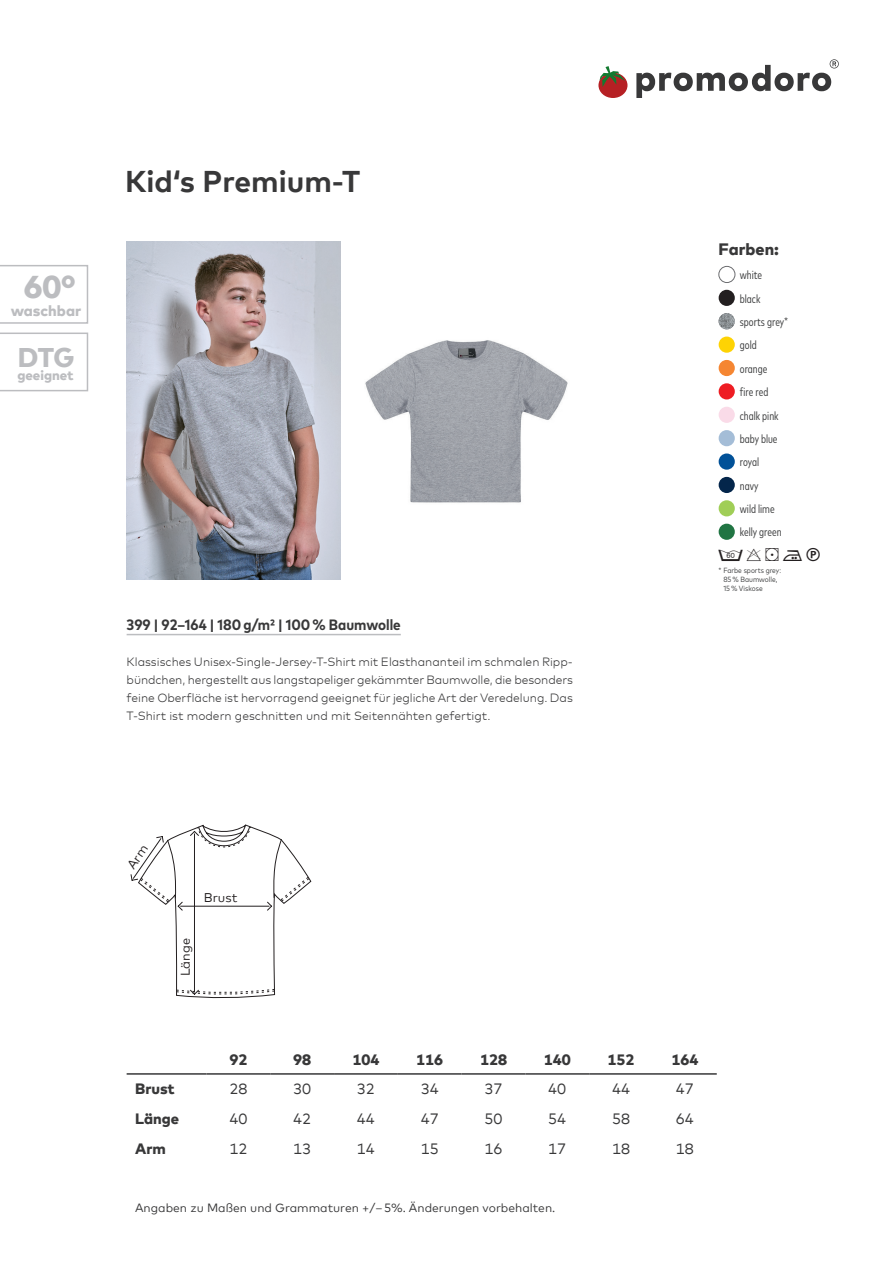
<style>
.page{position:relative;width:893px;height:1263px;background:#fff}
.page>*{position:absolute;margin:0;border:0;box-sizing:border-box;transform-origin:0 0}
.t1{font:800 31.5px "Mark Offc Pro";color:#bcbdc0}
.t2{font:700 30px "Mark Offc Pro";color:#383839}
.t3{font:800 27px "Mark Offc Pro";color:#bcbdc0}
.t4{font:18px "Mar Vo Sym";color:#231f20}
.t5{font:800 16.5px "Mark Offc Pro";color:#383839}
.t6{font:15px "Mark Offc Pro";color:#383839}
.t7{font:800 15px "Mark Offc Pro";color:#383839}
.t8{font:700 condensed 15px "Mark Pro";color:#383839}
.t9{font:800 15px "Mark Offc Pro";color:#bcbdc0}
.t10{font:800 13.5px "Mark Offc Pro";color:#bcbdc0}
.t11{font:12.6px "Mark Offc Pro";color:#231f20}
.t12{font:300 12px/18px "Mark Offc Pro";color:#383839;text-align:justify}
.t13{font:condensed 12px "Mark Pro";color:#414243}
.t14{font:12px "Mark Offc Pro";color:#383839}
.t15{font:condensed 7.5px/9px "Mark Pro";color:#414243}
</style>
<div class="page">
<hr style="left:127px;top:1073px;width:79px;height:2px;background:#383839">
<hr style="left:206px;top:1073px;width:64px;height:2px;background:#383839">
<hr style="left:270px;top:1073px;width:64px;height:2px;background:#383839">
<hr style="left:334px;top:1073px;width:64px;height:2px;background:#383839">
<hr style="left:398px;top:1073px;width:64px;height:2px;background:#383839">
<hr style="left:462px;top:1073px;width:63px;height:2px;background:#383839">
<hr style="left:525px;top:1073px;width:64px;height:2px;background:#383839">
<hr style="left:589px;top:1073px;width:64px;height:2px;background:#383839">
<hr style="left:653px;top:1073px;width:64px;height:2px;background:#383839">
<hr style="left:127px;top:634px;width:274px;height:1px;background:#bcbdc0">
<img style="left:127px;top:241px;width:213px;height:339px">
<img style="left:365px;top:340px;width:203px;height:163px">
<div style="left:598px;top:73px;width:29px;height:25px;background:#b62024;border-radius:50%"></div>
<svg style="left:600px;top:66px;width:25px;height:21px"></svg>
<svg style="left:636px;top:59px;width:203px;height:39px"></svg>
<svg style="left:0;top:333px;width:88px;height:58px"></svg>
<svg style="left:0;top:265px;width:88px;height:59px"></svg>
<div style="left:719px;top:266px;width:16px;height:17px;border:1px solid #6c6d70;border-radius:50%"></div>
<div style="left:719px;top:290px;width:16px;height:16px;background:#231f20;border-radius:50%"></div>
<img style="left:719px;top:313px;width:16px;height:16px;border-radius:8px">
<div style="left:719px;top:337px;width:16px;height:16px;background:#fed304;border-radius:50%"></div>
<div style="left:719px;top:360px;width:16px;height:16px;background:#f58632;border-radius:50%"></div>
<div style="left:719px;top:383px;width:16px;height:16px;background:#ee1d23;border-radius:50%"></div>
<div style="left:719px;top:407px;width:16px;height:16px;background:#fadbe8;border-radius:50%"></div>
<div style="left:719px;top:430px;width:16px;height:16px;background:#a4bdd7;border-radius:50%"></div>
<div style="left:719px;top:453px;width:16px;height:17px;background:#015198;border-radius:50%"></div>
<div style="left:719px;top:477px;width:16px;height:16px;background:#04264b;border-radius:50%"></div>
<div style="left:719px;top:500px;width:16px;height:16px;background:#a0ce57;border-radius:50%"></div>
<div style="left:719px;top:524px;width:16px;height:16px;background:#217543;border-radius:50%"></div>
<svg style="left:130px;top:824px;width:182px;height:174px"></svg>
<h1 class="t1" style="left:24px;top:262px;width:53px">60°</h1>
<p class="t9" style="left:11px;top:299px;width:72px">waschbar</p>
<h3 class="t3" style="left:18px;top:336px;width:58px">DTG</h3>
<p class="t10" style="left:17px;top:365px;width:58px">geeignet</p>
<h2 class="t2" style="left:125px;top:159px;width:237px">Kid‘s Premium-T</h2>
<p class="t8" style="left:127px;top:613px;width:276px">399 | 92–164 | 180 g/m2 | 100 % Baumwolle</p>
<p class="t12" style="left:127px;top:652px;width:448px">Klassisches Unisex-Single-Jersey-T-Shirt mit Elasthananteil im schmalen Ripp&shy;bündchen, hergestellt aus langstapeliger gekämmter Baumwolle, die besonders feine Oberfläche ist hervorragend geeignet für jegliche Art der Veredelung. Das T-Shirt ist modern geschnitten und mit Seitennähten gefertigt.</p>
<h3 class="t5" style="left:719px;top:236px;width:62px">Farben:</h3>
<p class="t13" style="left:740px;top:266px;width:24px">white</p>
<p class="t13" style="left:740px;top:290px;width:22px">black</p>
<p class="t13" style="left:740px;top:313px;width:50px">sports grey*</p>
<p class="t13" style="left:740px;top:336px;width:18px">gold</p>
<p class="t13" style="left:740px;top:360px;width:29px">orange</p>
<p class="t13" style="left:746px;top:383px;width:24px">re red</p>
<p class="t13" style="left:740px;top:407px;width:40px">chalk pink</p>
<p class="t13" style="left:740px;top:430px;width:39px">baby blue</p>
<p class="t13" style="left:740px;top:453px;width:21px">royal</p>
<p class="t13" style="left:740px;top:477px;width:20px">navy</p>
<p class="t13" style="left:740px;top:500px;width:36px">wild lime</p>
<p class="t13" style="left:740px;top:524px;width:43px">kelly green</p>
<h3 class="t4" style="left:719px;top:545px;width:103px">ÕÌN°¬</h3>
<p class="t15" style="left:723px;top:565px;width:59px;text-indent:-5px">* Farbe sports grey:<br>85 % Baumwolle,<br>15 % Viskose</p>
<p class="t11" style="left:204px;top:888px;width:35px">Brust</p>
<p class="t11" style="left:176px;top:976px;width:40px;rotate:-90deg">Länge</p>
<p class="t7" style="left:229px;top:1048px;width:19px">92</p>
<p class="t7" style="left:293px;top:1048px;width:19px">98</p>
<p class="t7" style="left:352px;top:1048px;width:28px">104</p>
<p class="t7" style="left:416px;top:1048px;width:28px">116</p>
<p class="t7" style="left:480px;top:1048px;width:28px">128</p>
<p class="t7" style="left:544px;top:1048px;width:28px">140</p>
<p class="t7" style="left:608px;top:1048px;width:28px">152</p>
<p class="t7" style="left:671px;top:1048px;width:28px">164</p>
<p class="t7" style="left:135px;top:1077px;width:41px">Brust</p>
<p class="t6" style="left:229px;top:1078px;width:19px">28</p>
<p class="t6" style="left:293px;top:1078px;width:19px">30</p>
<p class="t6" style="left:357px;top:1078px;width:19px">32</p>
<p class="t6" style="left:421px;top:1078px;width:19px">34</p>
<p class="t6" style="left:484px;top:1078px;width:19px">37</p>
<p class="t6" style="left:548px;top:1078px;width:19px">40</p>
<p class="t6" style="left:612px;top:1078px;width:19px">44</p>
<p class="t6" style="left:676px;top:1078px;width:19px">47</p>
<p class="t7" style="left:135px;top:1107px;width:45px">Länge</p>
<p class="t6" style="left:229px;top:1107px;width:19px">40</p>
<p class="t6" style="left:293px;top:1107px;width:19px">42</p>
<p class="t6" style="left:357px;top:1107px;width:19px">44</p>
<p class="t6" style="left:421px;top:1107px;width:19px">47</p>
<p class="t6" style="left:484px;top:1107px;width:19px">50</p>
<p class="t6" style="left:548px;top:1107px;width:19px">54</p>
<p class="t6" style="left:612px;top:1107px;width:19px">58</p>
<p class="t6" style="left:676px;top:1107px;width:19px">64</p>
<p class="t7" style="left:135px;top:1137px;width:32px">Arm</p>
<p class="t6" style="left:229px;top:1137px;width:19px">12</p>
<p class="t6" style="left:293px;top:1137px;width:19px">13</p>
<p class="t6" style="left:357px;top:1137px;width:19px">14</p>
<p class="t6" style="left:421px;top:1137px;width:19px">15</p>
<p class="t6" style="left:484px;top:1137px;width:19px">16</p>
<p class="t6" style="left:548px;top:1137px;width:19px">17</p>
<p class="t6" style="left:612px;top:1137px;width:19px">18</p>
<p class="t6" style="left:676px;top:1137px;width:19px">18</p>
<p class="t14" style="left:135px;top:1199px;width:422px">Angaben zu Maßen und Grammaturen +/– 5%. Änderungen vorbehalten.</p>
</div>
